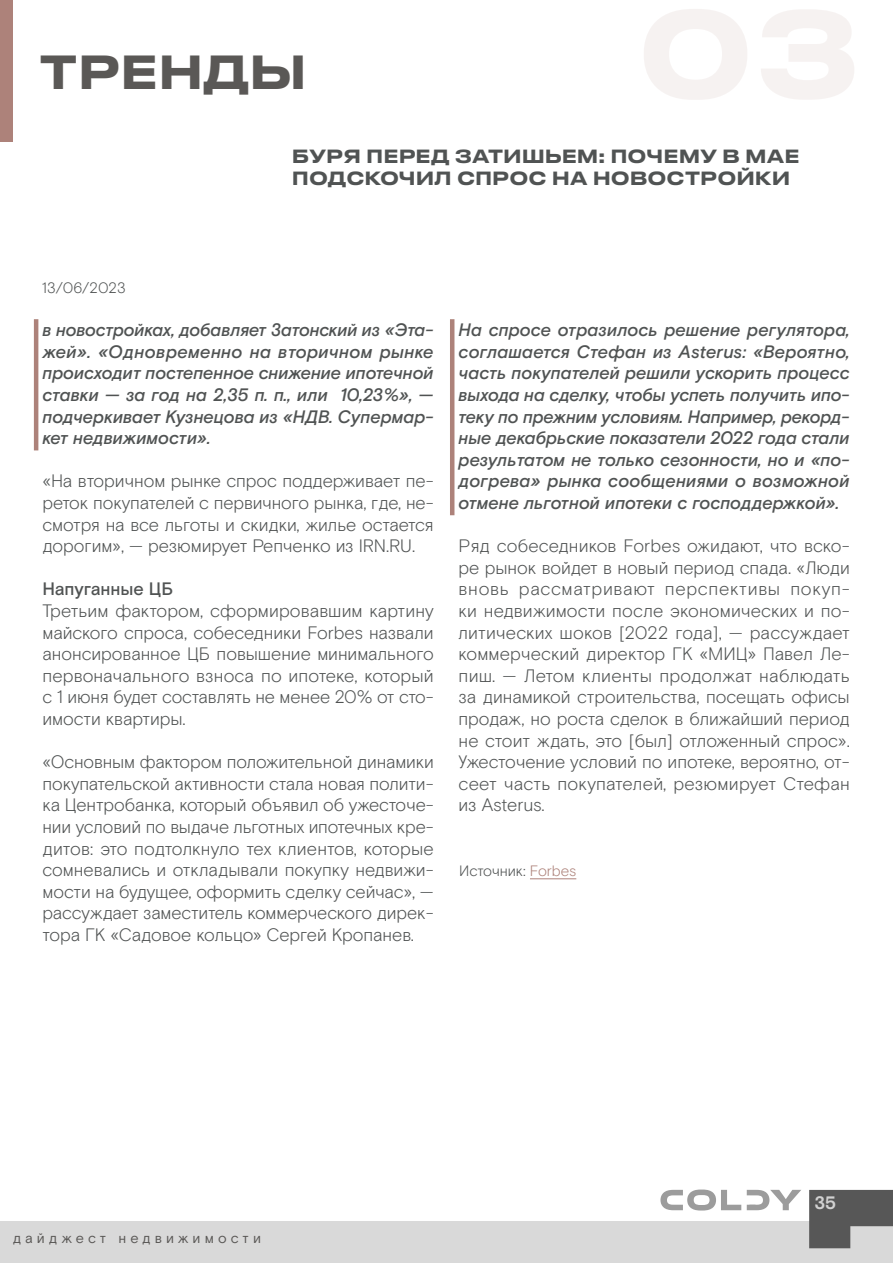
<style>
.page{position:relative;width:893px;height:1263px;background:#fff}
.page>*{position:absolute;margin:0;border:0;box-sizing:border-box;transform-origin:0 0}
.t1{font:500 45px "Druk Text Wide Cy";letter-spacing:-.01em;color:#5a5856}
.t2{font:300 18px/21.6px "Basis Grotesque Pro";letter-spacing:-.005em;color:#505353;text-align:justify}
.t3{font:italic 500 18px/21.6px "Basis Grotesque Pro";letter-spacing:-.005em;color:#505353;text-align:justify}
.t4{font:500 18px/21.6px "Druk Text Wide Cy";letter-spacing:-.005em;color:#505353}
.t5{font:500 18px "Basis Grotesque Pro";letter-spacing:-.005em;color:#505353}
.t6{font:700 18px "Basis Grotesque Pro";color:#d1d1d1}
.t7{font:300 15px "Basis Grotesque Pro";letter-spacing:-.005em;color:#505353}
.t8{font:14.25px "Basis Grotesque Pro";letter-spacing:.28em;color:#5a5856}
.s1{color:#ad827a}
</style>
<div class="page">
<div style="left:0;top:1222px;width:893px;height:41px;background:#d9d9d9"></div>
<svg style="left:660px;top:1189px;width:81px;height:21px"></svg>
<svg style="left:747px;top:1190px;width:54px;height:20px"></svg>
<svg style="left:809px;top:1190px;width:84px;height:58px"></svg>
<div style="left:0;top:0;width:13px;height:142px;background:#ad827a"></div>
<hr style="left:34px;top:319px;width:4px;height:131px;background:#ad827a">
<hr style="left:450px;top:319px;width:4px;height:196px;background:#ad827a">
<hr style="left:530px;top:878px;width:46px;height:1px;background:#ad827a">
<h1 class="t1" style="left:39px;top:33px;width:269px">ТРЕНДЫ</h1>
<p class="t7" style="left:42px;top:279px;width:85px">13/06/2023</p>
<p class="t4" style="left:292px;top:144px;width:509px">БУРЯ ПЕРЕД ЗАТИШЬЕМ: ПОЧЕМУ В МАЕ<br>ПОДСКОЧИЛ СПРОС НА НОВОСТРОЙКИ</p>
<p class="t3" style="left:43px;top:320px;width:393px">в новостройках, добавляет Затонский из «Эта&shy;жей». «Одновременно на вторичном рынке происходит постепенное снижение ипотечной ставки — за год на 2,35 п. п., или 10,23%», — подчеркивает Кузнецова из «НДВ. Супермар&shy;кет недвижимости».</p>
<p class="t2" style="left:43px;top:470px;width:393px">«На вторичном рынке спрос поддерживает пе&shy;реток покупателей с первичного рынка, где, не&shy;смотря на все льготы и скидки, жилье остается дорогим», — резюмирует Репченко из IRN.RU.</p>
<p class="t5" style="left:43px;top:578px;width:132px">Напуганные ЦБ</p>
<p class="t2" style="left:43px;top:600px;width:393px">Третьим фактором, сформировавшим картину майского спроса, собеседники Forbes назвали анонсированное ЦБ повышение минимального первоначального взноса по ипотеке, который с 1 июня будет составлять не менее 20% от сто&shy;имости квартиры.</p>
<p class="t2" style="left:43px;top:751px;width:393px">«Основным фактором положительной динамики покупательской активности стала новая полити&shy;ка Центробанка, который объявил об ужесточе&shy;нии условий по выдаче льготных ипотечных кре&shy;дитов: это подтолкнуло тех клиентов, которые сомневались и откладывали покупку недвижи&shy;мости на будущее, оформить сделку сейчас», — рассуждает заместитель коммерческого дирек&shy;тора ГК «Садовое кольцо» Сергей Кропанев.</p>
<p class="t3" style="left:459px;top:320px;width:393px">На спросе отразилось решение регулятора, соглашается Стефан из Asterus: «Вероятно, часть покупателей решили ускорить процесс выхода на сделку, чтобы успеть получить ипо&shy;теку по прежним условиям. Например, рекорд&shy;ные декабрьские показатели 2022 года стали результатом не только сезонности, но и «по&shy;догрева» рынка сообщениями о возможной отмене льготной ипотеки с господдержкой».</p>
<p class="t2" style="left:459px;top:535px;width:393px">Ряд собеседников Forbes ожидают, что вско&shy;ре рынок войдет в новый период спада. «Люди вновь рассматривают перспективы покуп&shy;ки недвижимости после экономических и по&shy;литических шоков [2022 года], — рассуждает коммерческий директор ГК «МИЦ» Павел Ле&shy;пиш. — Летом клиенты продолжат наблюдать за динамикой строительства, посещать офисы продаж, но роста сделок в ближайший период не стоит ждать, это [был] отложенный спрос».<br>Ужесточение условий по ипотеке, вероятно, от&shy;сеет часть покупателей, резюмирует Стефан из Asterus.</p>
<p class="t7" style="left:459px;top:862px;width:119px">Источник: <span class="s1">Forbes</span></p>
<p class="t8" style="left:13px;top:1230px;width:250px">дайджест недвижимости</p>
<p class="t6" style="left:814px;top:1192px;width:23px">35</p>
</div>
